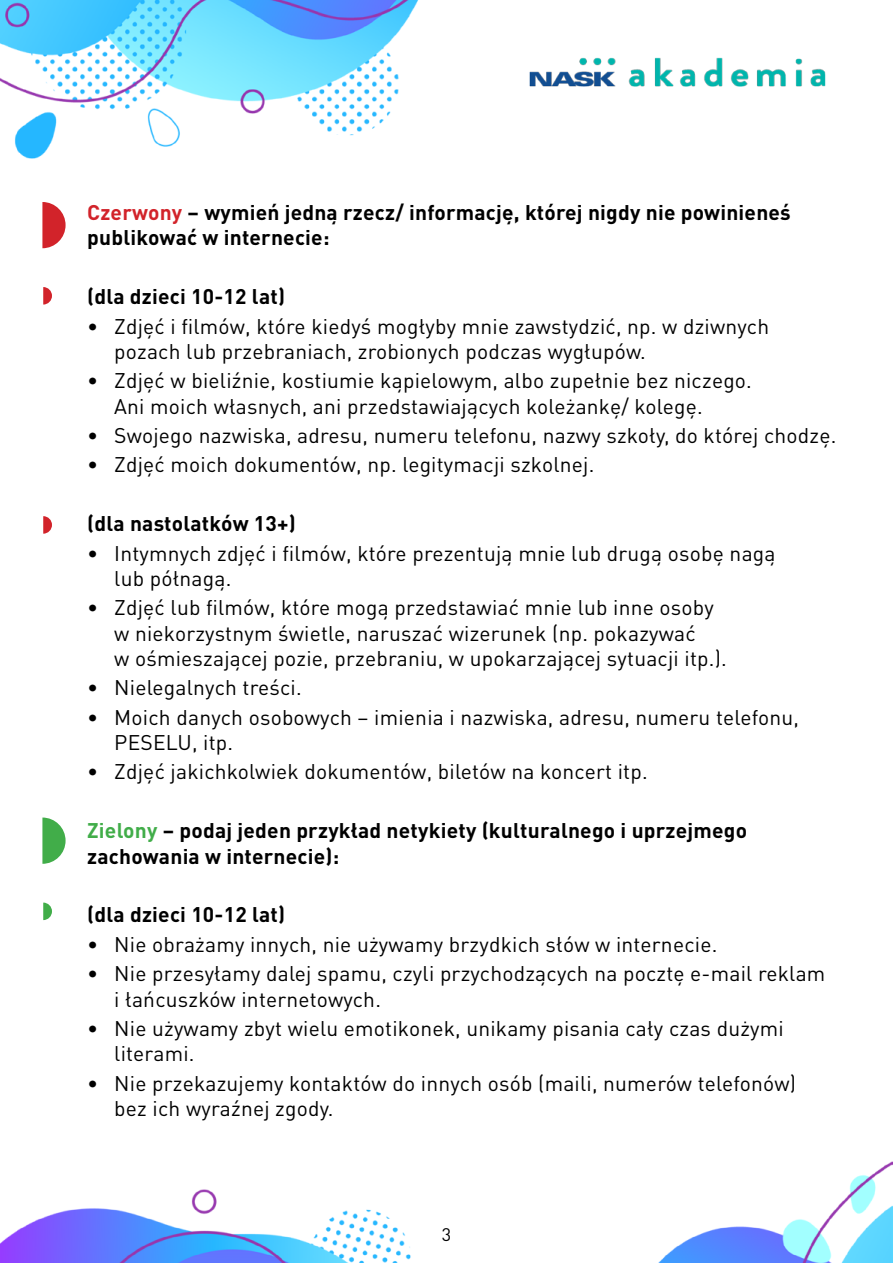
<style>
.page{position:relative;width:893px;height:1263px;background:#fff}
.page>*{position:absolute;margin:0;border:0;box-sizing:border-box;transform-origin:0 0}
.t1{font:21px/25.2px "DIN Pro";letter-spacing:.01em;color:#000}
.t2{font:700 21px/25.2px "DIN Pro";letter-spacing:.01em;color:#000}
.t3{font:18px "DIN Pro";color:#000}
.s1{color:#d2232a}
.s2{color:#41ad49}
</style>
<div class="page">
<img style="left:0;top:0;width:893px;height:1263px">
<svg style="left:42px;top:202px;width:24px;height:46px"></svg>
<svg style="left:42px;top:817px;width:24px;height:47px"></svg>
<svg style="left:43px;top:516px;width:9px;height:18px"></svg>
<svg style="left:43px;top:287px;width:9px;height:18px"></svg>
<svg style="left:43px;top:902px;width:9px;height:18px"></svg>
<p class="t2" style="left:87px;top:199px;width:705px"><span class="s1">Czerwony</span> – wymień jedną rzecz/ informację, której nigdy nie powinieneś publikować w internecie:</p>
<p class="t2" style="left:87px;top:283px;width:199px">(dla dzieci 10-12 lat)</p>
<p class="t1" style="left:114px;top:313px;width:656px;text-indent:-27px">• Zdjęć i filmów, które kiedyś mogłyby mnie zawstydzić, np. w dziwnych pozach lub przebraniach, zrobionych podczas wygłupów.</p>
<p class="t1" style="left:114px;top:367px;width:639px;text-indent:-27px">• Zdjęć w bieliźnie, kostiumie kąpielowym, albo zupełnie bez niczego.<br>Ani moich własnych, ani przedstawiających koleżankę/ kolegę.</p>
<p class="t1" style="left:87px;top:422px;width:751px">• Swojego nazwiska, adresu, numeru telefonu, nazwy szkoły, do której chodzę.</p>
<p class="t1" style="left:87px;top:451px;width:509px">• Zdjęć moich dokumentów, np. legitymacji szkolnej.</p>
<p class="t2" style="left:87px;top:510px;width:210px">(dla nastolatków 13+)</p>
<p class="t1" style="left:114px;top:540px;width:663px;text-indent:-27px">• Intymnych zdjęć i filmów, które prezentują mnie lub drugą osobę nagą lub półnagą.</p>
<p class="t1" style="left:114px;top:594px;width:614px;text-indent:-27px">• Zdjęć lub filmów, które mogą przedstawiać mnie lub inne osoby w niekorzystnym świetle, naruszać wizerunek (np. pokazywać<br>w ośmieszającej pozie, przebraniu, w upokarzającej sytuacji itp.).</p>
<p class="t1" style="left:87px;top:674px;width:216px">• Nielegalnych treści.</p>
<p class="t1" style="left:114px;top:704px;width:686px;text-indent:-27px">• Moich danych osobowych – imienia i nazwiska, adresu, numeru telefonu,<br>PESELU, itp.</p>
<p class="t1" style="left:87px;top:758px;width:562px">• Zdjęć jakichkolwiek dokumentów, biletów na koncert itp.</p>
<p class="t2" style="left:87px;top:817px;width:661px"><span class="s2">Zielony</span> – podaj jeden przykład netykiety (kulturalnego i uprzejmego zachowania w internecie):</p>
<p class="t2" style="left:87px;top:901px;width:199px">(dla dzieci 10-12 lat)</p>
<p class="t1" style="left:87px;top:931px;width:632px">• Nie obrażamy innych, nie używamy brzydkich słów w internecie.</p>
<p class="t1" style="left:114px;top:960px;width:713px;text-indent:-27px">• Nie przesyłamy dalej spamu, czyli przychodzących na pocztę e-mail reklam i łańcuszków internetowych.</p>
<p class="t1" style="left:114px;top:1015px;width:671px;text-indent:-27px">• Nie używamy zbyt wielu emotikonek, unikamy pisania cały czas dużymi literami.</p>
<p class="t1" style="left:114px;top:1069px;width:683px;text-indent:-27px">• Nie przekazujemy kontaktów do innych osób (maili, numerów telefonów) bez ich wyraźnej zgody.</p>
<p class="t3" style="left:442px;top:1222px;width:11px">3</p>
</div>
